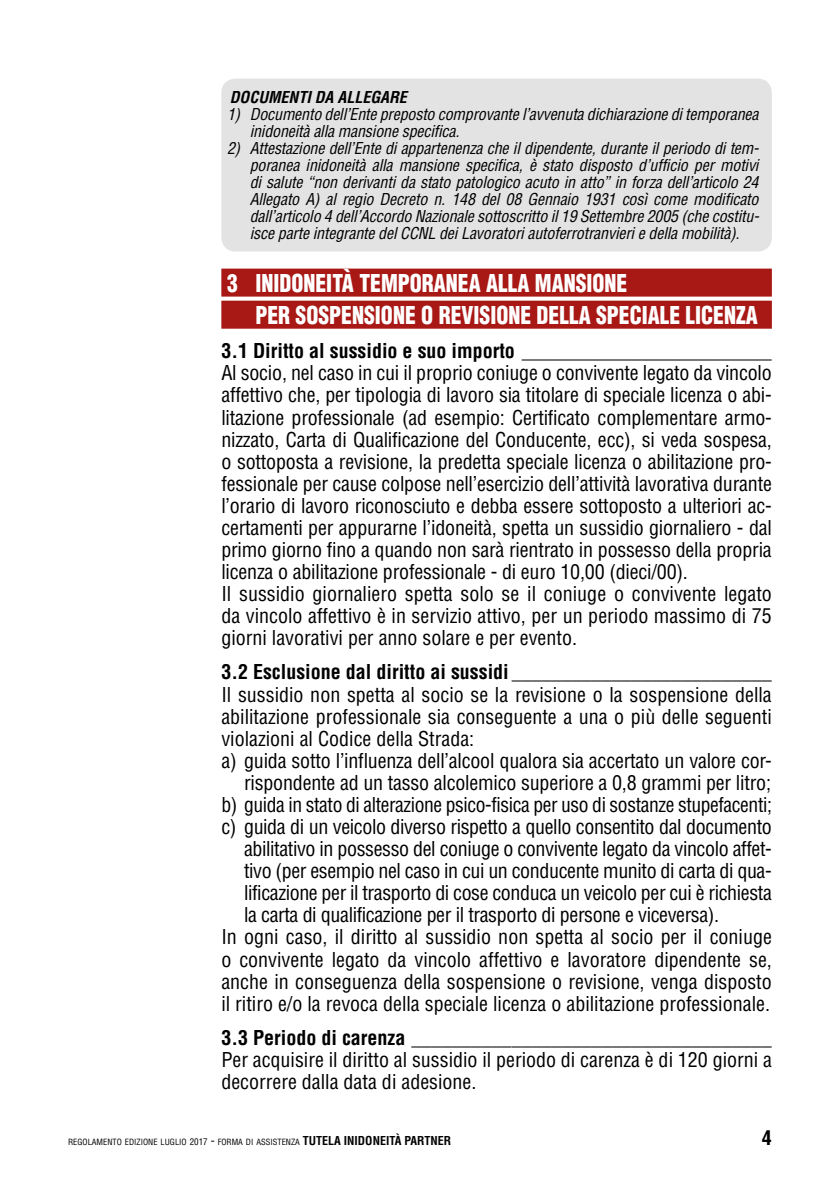
<style>
.page{position:relative;width:840px;height:1191px;background:#fff}
.page>*{position:absolute;margin:0;border:0;box-sizing:border-box;transform-origin:0 0}
.t1{font:900 condensed 24px/32px "Helvetica LT Std";color:#fff;scale:.9 1}
.t2{font:condensed 20px/22px "Helvetica LT Std";letter-spacing:-.01em;color:#000}
.t3{font:700 condensed 20px "Helvetica LT Std";color:#000}
.t4{font:italic condensed 16px/17px "Helvetica LT Std";letter-spacing:-.01em;color:#000}
.t5{font:italic 700 condensed 16px "Helvetica LT Std";color:#000}
.t6{font:condensed 8.4px "Helvetica LT Std";color:#000}
.s1{font-size:9px}
.s2{font-size:12px}
.s3{font-weight:700;font-size:12px}
</style>
<div class="page">
<div style="left:221px;top:268px;width:550px;height:28px;background:#a81815"></div>
<div style="left:221px;top:301px;width:550px;height:28px;background:#a81815"></div>
<div style="left:221px;top:79px;width:550px;height:172px;background:#e3e3e3;border-radius:14px"></div>
<p class="t5" style="left:230px;top:87px;width:178px">DOCUMENTI DA ALLEGARE</p>
<p class="t4" style="left:249px;top:106px;width:510px;text-indent:-23px">1) Documento dell’Ente preposto comprovante l’avvenuta dichiarazione di temporanea inidoneità alla mansione specifica.</p>
<p class="t4" style="left:249px;top:140px;width:510px;text-align:justify;text-indent:-23px">2) Attestazione dell’Ente di appartenenza che il dipendente, durante il periodo di tem&shy;poranea inidoneità alla mansione specifica, è stato disposto d’ufficio per motivi di salute “non derivanti da stato patologico acuto in atto” in forza dell’articolo 24<br>Allegato A) al regio Decreto n. 148 del 08 Gennaio 1931 così come modificato dall’articolo 4 dell’Accordo Nazionale sottoscritto il 19 Settembre 2005 (che costitu&shy;isce parte integrante del CCNL dei Lavoratori autoferrotranvieri e della mobilità).</p>
<p class="t1" style="left:255px;top:267px;width:559px;text-indent:-28px">3 INIDONEITÀ TEMPORANEA ALLA MANSIONE<br>PER SOSPENSIONE O REVISIONE DELLA SPECIALE LICENZA</p>
<p class="t3" style="left:221px;top:338px;width:552px">3.1 Diritto al sussidio e suo importo _________________________</p>
<p class="t2" style="left:221px;top:362px;width:552px">Al socio, nel caso in cui il proprio coniuge o convivente legato da vincolo affettivo che, per tipologia di lavoro sia titolare di speciale licenza o abi&shy;litazione professionale (ad esempio: Certificato complementare armo&shy;nizzato, Carta di Qualificazione del Conducente, ecc), si veda sospesa, o sottoposta a revisione, la predetta speciale licenza o abilitazione pro&shy;fessionale per cause colpose nell’esercizio dell’attività lavorativa durante l’orario di lavoro riconosciuto e debba essere sottoposto a ulteriori ac&shy;certamenti per appurarne l’idoneità, spetta un sussidio giornaliero - dal primo giorno fino a quando non sarà rientrato in possesso della propria licenza o abilitazione professionale - di euro 10,00 (dieci/00).<br>Il sussidio giornaliero spetta solo se il coniuge o convivente legato da vincolo affettivo è in servizio attivo, per un periodo massimo di 75 giorni lavorativi per anno solare e per evento.</p>
<p class="t3" style="left:221px;top:659px;width:552px">3.2 Esclusione dal diritto ai sussidi __________________________</p>
<p class="t2" style="left:221px;top:683px;width:551px">Il sussidio non spetta al socio se la revisione o la sospensione della</p>
<p class="t2" style="left:221px;top:705px;width:551px">abilitazione professionale sia conseguente a una o più delle seguenti</p>
<p class="t2" style="left:221px;top:727px;width:254px">violazioni al Codice della Strada:</p>
<p class="t2" style="left:221px;top:749px;width:551px">a) guida sotto l’influenza dell’alcool qualora sia accertato un valore cor-</p>
<p class="t2" style="left:244px;top:771px;width:528px">rispondente ad un tasso alcolemico superiore a 0,8 grammi per litro;</p>
<p class="t2" style="left:221px;top:793px;width:551px">b) guida in stato di alterazione psico-fisica per uso di sostanze stupefacenti;</p>
<p class="t2" style="left:221px;top:815px;width:551px">c) guida di un veicolo diverso rispetto a quello consentito dal documento</p>
<p class="t2" style="left:244px;top:837px;width:529px">abilitativo in possesso del coniuge o convivente legato da vincolo affet-</p>
<p class="t2" style="left:244px;top:859px;width:529px">tivo (per esempio nel caso in cui un conducente munito di carta di qua-</p>
<p class="t2" style="left:244px;top:882px;width:529px">lificazione per il trasporto di cose conduca un veicolo per cui è richiesta</p>
<p class="t2" style="left:244px;top:904px;width:476px">la carta di qualificazione per il trasporto di persone e viceversa).</p>
<p class="t2" style="left:221px;top:926px;width:551px">In ogni caso, il diritto al sussidio non spetta al socio per il coniuge</p>
<p class="t2" style="left:221px;top:948px;width:551px">o convivente legato da vincolo affettivo e lavoratore dipendente se,</p>
<p class="t2" style="left:221px;top:970px;width:551px">anche in conseguenza della sospensione o revisione, venga disposto</p>
<p class="t2" style="left:221px;top:992px;width:550px">il ritiro e/o la revoca della speciale licenza o abilitazione professionale.</p>
<p class="t3" style="left:221px;top:1025px;width:552px">3.3 Periodo di carenza ____________________________________</p>
<p class="t2" style="left:221px;top:1048px;width:552px">Per acquisire il diritto al sussidio il periodo di carenza è di 120 giorni a decorrere dalla data di adesione.</p>
<p class="t6" style="left:68px;top:1136px;width:384px">REGOLAMENTO EDIZIONE LUGLIO <span class="s1">2017</span> <span class="s2">-</span> FORMA DI ASSISTENZA <span class="s3">TUTELA INIDONEITÀ PARTNER</span></p>
<p class="t3" style="left:761px;top:1125px;width:11px">4</p>
</div>
